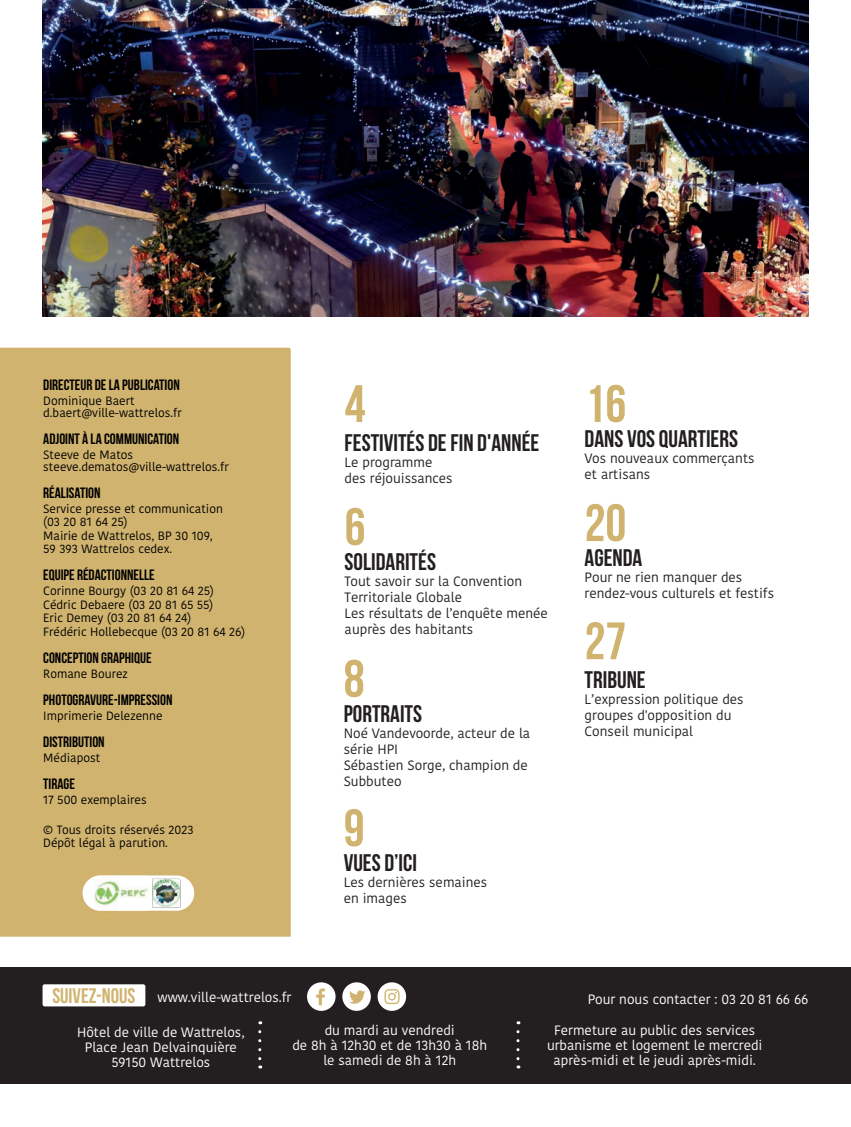
<style>
.page{position:relative;width:851px;height:1127px;background:#fff}
.page>*{position:absolute;margin:0;border:0;box-sizing:border-box;transform-origin:0 0}
.t1{font:700 52.5px "Bebas Neue";color:#d0b36e}
.t2{font:700 24px "Bebas Neue";color:#231f20}
.t3{font:700 15px "Bebas Neue";color:#000001}
.t4{font:13.5px/16.2px "Kohinoor Bangla";color:#231f20}
.t5{font:13.5px/15px "Kohinoor Bangla";color:#fff;text-align:center}
.t6{font:12px/13.5px "Kohinoor Bangla";color:#000001}
.s1{font-family:"Bebas Neue";font-weight:700;font-size:21px;color:#d0b36e}
</style>
<div class="page">
<img style="left:43px;top:0;width:765px;height:317px">
<div style="left:0;top:967px;width:850px;height:117px;background:#231f20"></div>
<div style="left:0;top:348px;width:291px;height:588px;background:#d0b36e"></div>
<div style="left:82px;top:875px;width:112px;height:36px;background:#fff;border-radius:18px"></div>
<img style="left:152px;top:879px;width:28px;height:28px">
<img style="left:94px;top:868px;width:54px;height:50px">
<img style="left:94px;top:875px;width:54px;height:36px">
<div style="left:43px;top:984px;width:102px;height:22px;background:#fff;border-radius:2px"></div>
<div style="left:307px;top:982px;width:28px;height:29px;background:#fff;border-radius:50%"></div>
<svg style="left:316px;top:988px;width:9px;height:17px"></svg>
<div style="left:342px;top:982px;width:29px;height:29px;background:#fff;border-radius:50%"></div>
<svg style="left:349px;top:990px;width:16px;height:14px"></svg>
<div style="left:377px;top:982px;width:29px;height:29px;background:#fff;border-radius:50%"></div>
<svg style="left:384px;top:989px;width:15px;height:15px"></svg>
<svg style="left:258px;top:1031px;width:3px;height:37px"></svg>
<svg style="left:516px;top:1031px;width:3px;height:37px"></svg>
<p class="t3" style="left:43px;top:376px;width:138px">DIRECTEUR DE LA PUBLICATION</p>
<p class="t6" style="left:43px;top:394px;width:140px;line-height:12px">Dominique Baert d.baert@ville-wattrelos.fr</p>
<p class="t3" style="left:43px;top:430px;width:137px">ADJOINT À LA COMMUNICATION</p>
<p class="t6" style="left:43px;top:448px;width:187px;line-height:12px">Steeve de Matos steeve.dematos@ville-wattrelos.fr</p>
<p class="t3" style="left:43px;top:484px;width:59px">RÉALISATION</p>
<p class="t6" style="left:43px;top:501px;width:181px">Service presse et communication (03 20 81 64 25)<br>Mairie de Wattrelos, BP 30 109,<br>59 393 Wattrelos cedex.</p>
<p class="t3" style="left:43px;top:567px;width:113px">EQUIPE RÉDACTIONNELLE</p>
<p class="t6" style="left:43px;top:584px;width:204px">Corinne Bourgy (03 20 81 64 25)<br>Cédric Debaere (03 20 81 65 55)<br>Eric Demey (03 20 81 64 24)<br>Frédéric Hollebecque (03 20 81 64 26)</p>
<p class="t3" style="left:43px;top:649px;width:110px">CONCEPTION GRAPHIQUE</p>
<p class="t6" style="left:43px;top:666px;width:86px">Romane Bourez</p>
<p class="t3" style="left:43px;top:691px;width:131px">PHOTOGRAVURE-IMPRESSION</p>
<p class="t6" style="left:43px;top:708px;width:121px">Imprimerie Delezenne</p>
<p class="t3" style="left:43px;top:733px;width:63px">DISTRIBUTION</p>
<p class="t6" style="left:43px;top:750px;width:59px">Médiapost</p>
<p class="t3" style="left:43px;top:775px;width:33px">TIRAGE</p>
<p class="t6" style="left:43px;top:792px;width:105px">17 500 exemplaires</p>
<p class="t6" style="left:43px;top:822px;width:152px">© Tous droits réservés 2023<br>Dépôt légal à parution.</p>
<h1 class="t1" style="left:344px;top:375px;width:22px">4</h1>
<h2 class="t2" style="left:344px;top:429px;width:196px">FESTIVITÉS DE FIN D'ANNÉE</h2>
<p class="t4" style="left:344px;top:454px;width:109px">Le programme des réjouissances</p>
<h1 class="t1" style="left:344px;top:498px;width:22px">6</h1>
<h2 class="t2" style="left:344px;top:548px;width:93px">SOLIDARITÉS</h2>
<p class="t4" style="left:344px;top:573px;width:205px">Tout savoir sur la Convention<br>Territoriale Globale<br>Les résultats de l’enquête menée auprès des habitants</p>
<h1 class="t1" style="left:344px;top:650px;width:22px">8</h1>
<h2 class="t2" style="left:343px;top:700px;width:80px">PORTRAITS</h2>
<p class="t4" style="left:343px;top:724px;width:188px">Noé Vandevoorde, acteur de la série HPI<br>Sébastien Sorge, champion de<br>Subbuteo</p>
<h1 class="t1" style="left:343px;top:799px;width:22px">9</h1>
<h2 class="t2" style="left:343px;top:849px;width:75px">VUES D’ICI</h2>
<p class="t4" style="left:343px;top:874px;width:145px">Les dernières semaines en images</p>
<h1 class="t1" style="left:584px;top:375px;width:43px">16</h1>
<h2 class="t2" style="left:584px;top:425px;width:155px">DANS VOS QUARTIERS</h2>
<p class="t4" style="left:584px;top:450px;width:171px">Vos nouveaux commerçants et artisans</p>
<h1 class="t1" style="left:584px;top:494px;width:43px">20</h1>
<h2 class="t2" style="left:584px;top:544px;width:59px">AGENDA</h2>
<p class="t4" style="left:584px;top:569px;width:191px">Pour ne rien manquer des rendez-vous culturels et festifs</p>
<h1 class="t1" style="left:584px;top:612px;width:43px">27</h1>
<h2 class="t2" style="left:584px;top:666px;width:63px">TRIBUNE</h2>
<p class="t4" style="left:584px;top:691px;width:160px">L’expression politique des groupes d'opposition du<br>Conseil municipal</p>
<p class="t5" style="left:52px;top:989px;width:240px"><span class="s1">SUIVEZ-NOUS</span> www.ville-wattrelos.fr</p>
<p class="t5" style="left:587px;top:991px;width:222px">Pour nous contacter : 03 20 81 66 66</p>
<p class="t5" style="left:77px;top:1024px;width:169px">Hôtel de ville de Wattrelos,<br>Place Jean Delvainquière<br>59150 Wattrelos</p>
<p class="t5" style="left:292px;top:1023px;width:196px">du mardi au vendredi<br>de 8h à 12h30 et de 13h30 à 18h le samedi de 8h à 12h</p>
<p class="t5" style="left:547px;top:1023px;width:217px">Fermeture au public des services urbanisme et logement le mercredi après-midi et le jeudi après-midi.</p>
</div>
